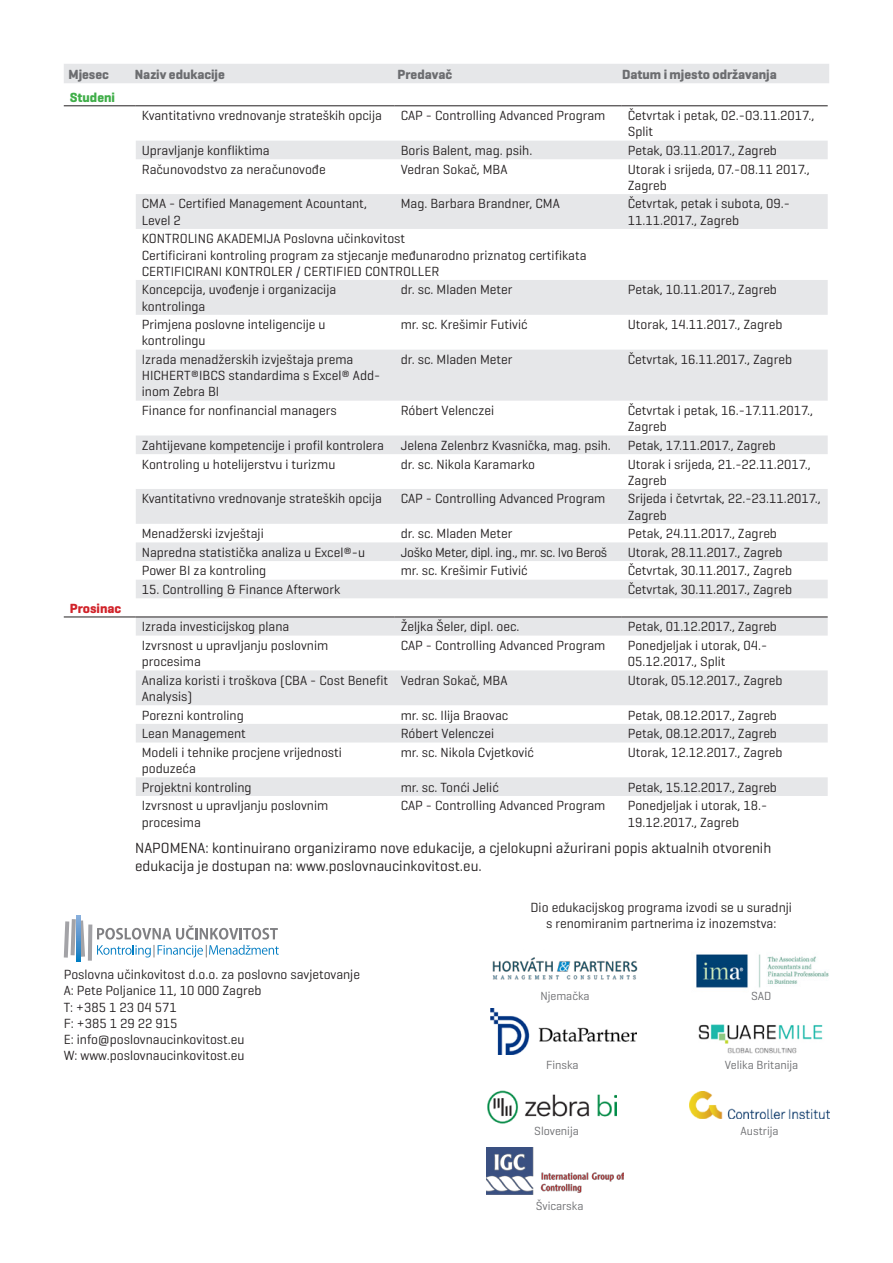
<style>
.page{position:relative;width:893px;height:1263px;background:#fff}
.page>*{position:absolute;margin:0;border:0;box-sizing:border-box;transform-origin:0 0}
.t1{font:15px/18px "Geogrotesque";color:#231f20}
.edu{font:13.5px/16.2px "Geogrotesque";color:#231f20}
.geo{font:13.5px "Geogrotesque";color:#231f20}
.zaglavlje{font:700 13.5px "Geogrotesque";color:#6c6d70}
.edu-2{font:13.5px "Geogrotesque";letter-spacing:-.02em;color:#231f20}
.edu-3{font:700 13.5px "Geogrotesque";color:#d1232a}
.edu-4{font:700 13.5px "Geogrotesque";color:#40ae49}
.geo-2{font:12px "Geogrotesque";color:#6c6d70}
</style>
<div class="page">
<div style="left:76px;top:915px;width:5px;height:46px;background:#85aedc"></div>
<svg style="left:64px;top:919px;width:215px;height:42px"></svg>
<svg style="left:136px;top:141px;width:692px;height:655px"></svg>
<hr style="left:64px;top:106px;width:72px;height:1px;background:#231f20">
<hr style="left:136px;top:106px;width:259px;height:1px;background:#231f20">
<hr style="left:395px;top:106px;width:227px;height:1px;background:#231f20">
<hr style="left:622px;top:106px;width:206px;height:1px;background:#231f20">
<hr style="left:64px;top:617px;width:72px;height:1px;background:#231f20">
<hr style="left:136px;top:617px;width:259px;height:1px;background:#231f20">
<hr style="left:395px;top:617px;width:227px;height:1px;background:#231f20">
<hr style="left:622px;top:617px;width:206px;height:1px;background:#231f20">
<div style="left:64px;top:64px;width:765px;height:19px;background:#e6e7e9"></div>
<img style="left:492px;top:957px;width:146px;height:23px">
<img style="left:487px;top:1090px;width:130px;height:34px">
<img style="left:696px;top:954px;width:133px;height:34px">
<img style="left:490px;top:1009px;width:146px;height:46px">
<img style="left:487px;top:1147px;width:136px;height:47px">
<img style="left:689px;top:1091px;width:140px;height:27px">
<img style="left:698px;top:1024px;width:125px;height:30px">
<p class="zaglavlje" style="left:68px;top:66px;width:42px">Mjesec</p>
<p class="zaglavlje" style="left:135px;top:66px;width:92px">Naziv edukacije</p>
<p class="zaglavlje" style="left:398px;top:66px;width:56px">Predavač</p>
<p class="zaglavlje" style="left:622px;top:66px;width:156px">Datum i mjesto održavanja</p>
<p class="edu-4" style="left:70px;top:89px;width:47px">Studeni</p>
<p class="edu-3" style="left:70px;top:600px;width:53px">Prosinac</p>
<p class="edu" style="left:142px;top:107px;width:242px">Kvantitativno vrednovanje strateških opcija</p>
<p class="edu" style="left:401px;top:107px;width:206px">CAP - Controlling Advanced Program</p>
<p class="edu" style="left:628px;top:107px;width:188px">Četvrtak i petak, 02.-03.11.2017.,<br>Split</p>
<p class="edu" style="left:142px;top:142px;width:129px">Upravljanje konfliktima</p>
<p class="edu" style="left:401px;top:142px;width:133px">Boris Balent, mag. psih.</p>
<p class="edu" style="left:628px;top:142px;width:151px">Petak, 03.11.2017., Zagreb</p>
<p class="edu" style="left:142px;top:161px;width:185px">Računovodstvo za neračunovođe</p>
<p class="edu" style="left:401px;top:161px;width:108px">Vedran Sokač, MBA</p>
<p class="edu" style="left:628px;top:161px;width:183px">Utorak i srijeda, 07.-08.11 2017.,<br>Zagreb</p>
<p class="edu" style="left:142px;top:195px;width:227px">CMA - Certified Management Acountant,<br>Level 2</p>
<p class="edu" style="left:401px;top:195px;width:161px">Mag. Barbara Brandner, CMA</p>
<p class="edu" style="left:628px;top:195px;width:164px">Četvrtak, petak i subota, 09.-<br>11.11.2017., Zagreb</p>
<p class="edu" style="left:142px;top:230px;width:265px">KONTROLING AKADEMIJA Poslovna učinkovitost</p>
<p class="edu" style="left:142px;top:246px;width:446px">Certificirani kontroling program za stjecanje međunarodno priznatog certifikata</p>
<p class="edu" style="left:142px;top:263px;width:299px">CERTIFICIRANI KONTROLER / CERTIFIED CONTROLLER</p>
<p class="edu" style="left:142px;top:281px;width:196px">Koncepcija, uvođenje i organizacija kontrolinga</p>
<p class="edu" style="left:401px;top:281px;width:113px">dr. sc. Mladen Meter</p>
<p class="edu" style="left:628px;top:281px;width:151px">Petak, 10.11.2017., Zagreb</p>
<p class="edu" style="left:142px;top:316px;width:185px">Primjena poslovne inteligencije u kontrolingu</p>
<p class="edu" style="left:401px;top:316px;width:128px">mr. sc. Krešimir Futivić</p>
<p class="edu" style="left:628px;top:316px;width:156px">Utorak, 14.11.2017., Zagreb</p>
<p class="edu" style="left:142px;top:351px;width:240px">Izrada menadžerskih izvještaja prema<br>HICHERT®IBCS standardima s Excel® Add&shy;inom Zebra BI</p>
<p class="edu" style="left:401px;top:351px;width:113px">dr. sc. Mladen Meter</p>
<p class="edu" style="left:628px;top:351px;width:166px">Četvrtak, 16.11.2017., Zagreb</p>
<p class="edu" style="left:142px;top:402px;width:196px">Finance for nonfinancial managers</p>
<p class="edu" style="left:401px;top:402px;width:95px">Róbert Velenczei</p>
<p class="edu" style="left:628px;top:402px;width:187px">Četvrtak i petak, 16.-17.11.2017.,<br>Zagreb</p>
<p class="edu" style="left:142px;top:437px;width:244px">Zahtijevane kompetencije i profil kontrolera</p>
<p class="edu" style="left:401px;top:437px;width:212px">Jelena Zelenbrz Kvasnička, mag. psih.</p>
<p class="edu" style="left:628px;top:437px;width:150px">Petak, 17.11.2017., Zagreb</p>
<p class="edu" style="left:142px;top:455px;width:195px">Kontroling u hotelijerstvu i turizmu</p>
<p class="edu" style="left:401px;top:455px;width:136px">dr. sc. Nikola Karamarko</p>
<p class="edu" style="left:628px;top:455px;width:185px">Utorak i srijeda, 21.-22.11.2017.,<br>Zagreb</p>
<p class="edu" style="left:142px;top:490px;width:242px">Kvantitativno vrednovanje strateških opcija</p>
<p class="edu" style="left:401px;top:490px;width:206px">CAP - Controlling Advanced Program</p>
<p class="edu" style="left:628px;top:490px;width:195px">Srijeda i četvrtak, 22.-23.11.2017.,<br>Zagreb</p>
<p class="edu" style="left:142px;top:525px;width:123px">Menadžerski izvještaji</p>
<p class="edu" style="left:401px;top:525px;width:113px">dr. sc. Mladen Meter</p>
<p class="edu" style="left:628px;top:525px;width:151px">Petak, 24.11.2017., Zagreb</p>
<p class="edu" style="left:142px;top:544px;width:225px">Napredna statistička analiza u Excel®-u</p>
<p class="edu-2" style="left:401px;top:544px;width:208px">Joško Meter, dipl. ing., mr. sc. Ivo Beroš</p>
<p class="edu" style="left:628px;top:544px;width:156px">Utorak, 28.11.2017., Zagreb</p>
<p class="edu" style="left:142px;top:562px;width:126px">Power BI za kontroling</p>
<p class="edu" style="left:401px;top:562px;width:128px">mr. sc. Krešimir Futivić</p>
<p class="edu" style="left:628px;top:562px;width:166px">Četvrtak, 30.11.2017., Zagreb</p>
<p class="edu" style="left:142px;top:581px;width:200px">15. Controlling &amp; Finance Afterwork</p>
<p class="edu" style="left:628px;top:581px;width:166px">Četvrtak, 30.11.2017., Zagreb</p>
<p class="edu" style="left:142px;top:618px;width:149px">Izrada investicijskog plana</p>
<p class="edu" style="left:401px;top:618px;width:120px">Željka Šeler, dipl. oec.</p>
<p class="edu" style="left:628px;top:618px;width:151px">Petak, 01.12.2017., Zagreb</p>
<p class="edu" style="left:142px;top:637px;width:188px">Izvrsnost u upravljanju poslovnim procesima</p>
<p class="edu" style="left:401px;top:637px;width:206px">CAP - Controlling Advanced Program</p>
<p class="edu" style="left:628px;top:637px;width:141px">Ponedjeljak i utorak, 04.-<br>05.12.2017., Split</p>
<p class="edu" style="left:142px;top:672px;width:248px">Analiza koristi i troškova (CBA - Cost Benefit<br>Analysis)</p>
<p class="edu" style="left:401px;top:672px;width:108px">Vedran Sokač, MBA</p>
<p class="edu" style="left:628px;top:672px;width:156px">Utorak, 05.12.2017., Zagreb</p>
<p class="edu" style="left:142px;top:706px;width:104px">Porezni kontroling</p>
<p class="edu" style="left:401px;top:706px;width:109px">mr. sc. Ilija Braovac</p>
<p class="edu" style="left:628px;top:706px;width:151px">Petak, 08.12.2017., Zagreb</p>
<p class="edu" style="left:142px;top:725px;width:106px">Lean Management</p>
<p class="edu" style="left:401px;top:725px;width:95px">Róbert Velenczei</p>
<p class="edu" style="left:628px;top:725px;width:151px">Petak, 08.12.2017., Zagreb</p>
<p class="edu" style="left:142px;top:744px;width:202px">Modeli i tehnike procjene vrijednosti poduzeća</p>
<p class="edu" style="left:401px;top:744px;width:135px">mr. sc. Nikola Cvjetković</p>
<p class="edu" style="left:628px;top:744px;width:156px">Utorak, 12.12.2017., Zagreb</p>
<p class="edu" style="left:142px;top:779px;width:111px">Projektni kontroling</p>
<p class="edu" style="left:401px;top:779px;width:100px">mr. sc. Tonći Jelić</p>
<p class="edu" style="left:628px;top:779px;width:151px">Petak, 15.12.2017., Zagreb</p>
<p class="edu" style="left:142px;top:797px;width:188px">Izvrsnost u upravljanju poslovnim procesima</p>
<p class="edu" style="left:401px;top:797px;width:206px">CAP - Controlling Advanced Program</p>
<p class="edu" style="left:628px;top:797px;width:141px">Ponedjeljak i utorak, 18.-<br>19.12.2017., Zagreb</p>
<p class="t1" style="left:135px;top:839px;width:638px">NAPOMENA: kontinuirano organiziramo nove edukacije, a cjelokupni ažurirani popis aktualnih otvorenih edukacija je dostupan na: www.poslovnaucinkovitost.eu.</p>
<p class="geo" style="left:530px;top:899px;width:263px">Dio edukacijskog programa izvodi se u suradnji</p>
<p class="geo" style="left:546px;top:915px;width:232px">s renomiranim partnerima iz inozemstva:</p>
<p class="edu" style="left:64px;top:966px;width:298px">Poslovna učinkovitost d.o.o. za poslovno savjetovanje</p>
<p class="edu" style="left:64px;top:982px;width:199px">A: Pete Poljanice 11, 10 000 Zagreb</p>
<p class="edu" style="left:64px;top:998px;width:114px">T: +385 1 23 04 571</p>
<p class="edu" style="left:64px;top:1015px;width:115px">F: +385 1 29 22 915</p>
<p class="edu" style="left:64px;top:1031px;width:182px">E: info@poslovnaucinkovitost.eu</p>
<p class="edu" style="left:64px;top:1047px;width:182px">W: www.poslovnaucinkovitost.eu</p>
<p class="geo-2" style="left:540px;top:988px;width:51px">Njemačka</p>
<p class="geo-2" style="left:751px;top:988px;width:22px">SAD</p>
<p class="geo-2" style="left:546px;top:1057px;width:34px">Finska</p>
<p class="geo-2" style="left:725px;top:1057px;width:75px">Velika Britanija</p>
<p class="geo-2" style="left:534px;top:1123px;width:46px">Slovenija</p>
<p class="geo-2" style="left:741px;top:1123px;width:39px">Austrija</p>
<p class="geo-2" style="left:536px;top:1199px;width:49px">Švicarska</p>
</div>
